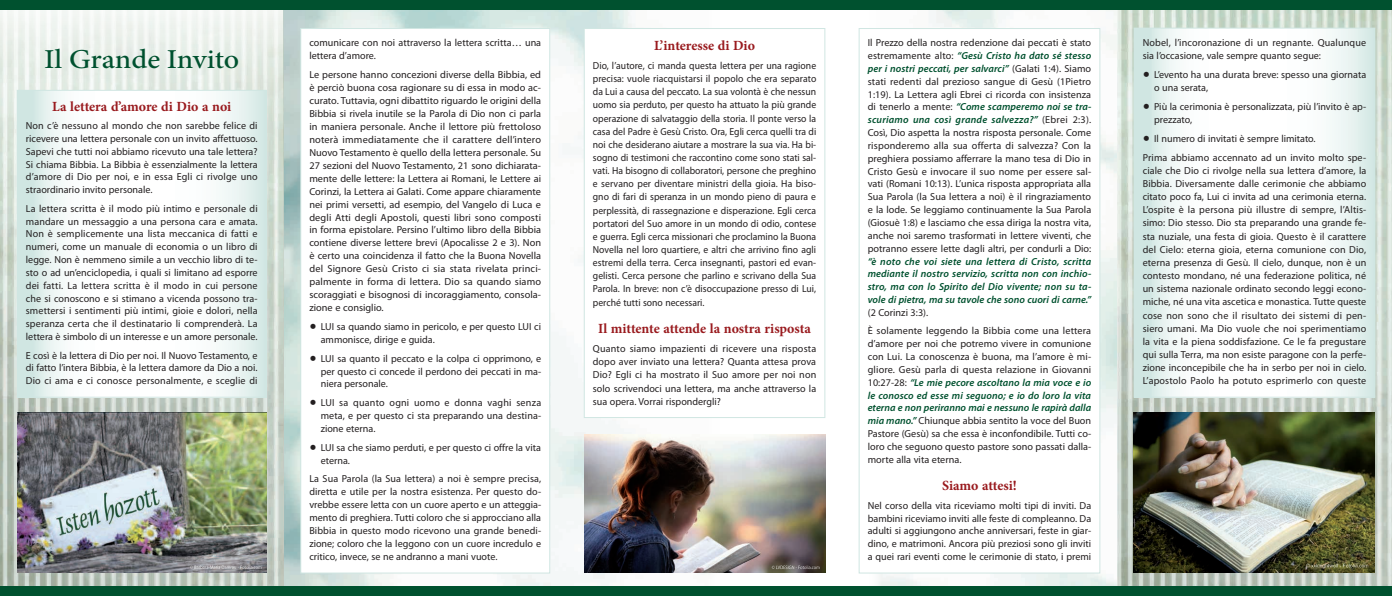
<style>
.page{position:relative;width:1392px;height:596px;background:#fff}
.page>*{position:absolute;margin:0;border:0;box-sizing:border-box;transform-origin:0 0}
.t1{font:500 27.3px "Minion Pro";letter-spacing:-.005em;color:#00512f;scale:1.1 1}
.Überschrift_2{font:700 14px "Minion Pro";color:#991a1e}
.t2{font:10.2px/12.8px "Myriad Pro";color:#231f20;text-align:justify}
.t3{font:10.2px/13.1px "Myriad Pro";color:#231f20;text-align:justify;scale:.95 1}
.s1{font-family:"Cg Omega"}
.s2{font-weight:600;font-style:italic;color:#00512f}
</style>
<div class="page">
<img style="left:868px;top:10px;width:524px;height:575px">
<img style="left:0;top:10px;width:720px;height:575px">
<svg style="left:19px;top:92px;width:245px;height:303px"></svg>
<div style="left:17px;top:90px;width:249px;height:307px;border:1px solid #d0e6e2"></div>
<div style="left:0;top:0;width:1392px;height:10px;background:#00512f"></div>
<div style="left:0;top:585px;width:1392px;height:10px;background:#00512f"></div>
<div style="left:301px;top:28px;width:249px;height:544px;background:#fff"></div>
<div style="left:301px;top:28px;width:249px;height:544px;border:1px solid #d0e6e2"></div>
<div style="left:584px;top:28px;width:241px;height:389px;background:#fff"></div>
<div style="left:584px;top:28px;width:241px;height:389px;border:1px solid #d0e6e2"></div>
<div style="left:859px;top:28px;width:241px;height:544px;background:#fff"></div>
<div style="left:859px;top:28px;width:241px;height:544px;border:1px solid #d0e6e2"></div>
<svg style="left:1136px;top:30px;width:237px;height:365px"></svg>
<div style="left:1134px;top:28px;width:241px;height:369px;border:1px solid #d0e6e2"></div>
<img style="left:17px;top:412px;width:249px;height:160px">
<img style="left:584px;top:434px;width:241px;height:138px">
<svg style="left:772px;top:565px;width:47px;height:3px"></svg>
<img style="left:1134px;top:412px;width:241px;height:160px">
<svg style="left:1306px;top:563px;width:62px;height:5px"></svg>
<svg style="left:190px;top:565px;width:71px;height:3px"></svg>
<p class="t1" style="left:44px;top:41px;width:179px">Il Grande Invito</p>
<p class="Überschrift_2" style="left:52px;top:96px;width:181px">La lettera d’amore di Dio a noi</p>
<p class="t2" style="left:26px;top:119px;width:233px">Non c’è nessuno al mondo che non sarebbe felice di ricevere una lettera personale con un invito affettuoso.<br>Sapevi che tutti noi abbiamo ricevuto una tale lettera?<br>Si chiama Bibbia. La Bibbia è essenzialmente la lettera d’amore di Dio per noi, e in essa Egli ci rivolge uno straordinario invito personale.</p>
<p class="t2" style="left:26px;top:202px;width:233px">La lettera scritta è il modo più intimo e personale di mandare un messaggio a una persona cara e amata.<br>Non è semplicemente una lista meccanica di fatti e numeri, come un manuale di economia o un libro di legge. Non è nemmeno simile a un vecchio libro di te&shy;sto o ad un’enciclopedia, i quali si limitano ad esporre dei fatti. La lettera scritta è il modo in cui persone che si conoscono e si stimano a vicenda possono tra&shy;smettersi i sentimenti più intimi, gioie e dolori, nella speranza certa che il destinatario li comprenderà. La lettera è simbolo di un interesse e un amore personale.</p>
<p class="t2" style="left:26px;top:348px;width:233px">E così è la lettera di Dio per noi. Il Nuovo Testamento, e di fatto l’intera Bibbia, è la lettera damore da Dio a noi.<br>Dio ci ama e ci conosce personalmente, e sceglie di</p>
<p class="t2" style="left:309px;top:36px;width:233px">comunicare con noi attraverso la lettera scritta… una lettera d’amore.</p>
<p class="t2" style="left:309px;top:68px;width:233px">Le persone hanno concezioni diverse della Bibbia, ed è perciò buona cosa ragionare su di essa in modo ac&shy;curato. Tuttavia, ogni dibattito riguardo le origini della Bibbia si rivela inutile se la Parola di Dio non ci parla in maniera personale. Anche il lettore più frettoloso noterà immediatamente che il carattere dell’intero Nuovo Testamento è quello della lettera personale. Su 27 sezioni del Nuovo Testamento, 21 sono dichiarata&shy;mente delle lettere: la Lettera ai Romani, le Lettere ai Corinzi, la Lettera ai Galati. Come appare chiaramente nei primi versetti, ad esempio, del Vangelo di Luca e degli Atti degli Apostoli, questi libri sono composti in forma epistolare. Persino l’ultimo libro della Bibbia contiene diverse lettere brevi (Apocalisse 2 e 3). Non è certo una coincidenza il fatto che la Buona Novella del Signore Gesù Cristo ci sia stata rivelata princi&shy;palmente in forma di lettera. Dio sa quando siamo scoraggiati e bisognosi di incoraggiamento, consola&shy;zione e consiglio.</p>
<p class="t2" style="left:321px;top:319px;width:222px;text-indent:-11px"><span class="s1">•</span> LUI sa quando siamo in pericolo, e per questo LUI ci ammonisce, dirige e guida.</p>
<p class="t2" style="left:321px;top:351px;width:222px;text-indent:-11px"><span class="s1">•</span> LUI sa quanto il peccato e la colpa ci opprimono, e per questo ci concede il perdono dei peccati in ma&shy;niera personale.</p>
<p class="t2" style="left:321px;top:396px;width:222px;text-indent:-11px"><span class="s1">•</span> LUI sa quanto ogni uomo e donna vaghi senza meta, e per questo ci sta preparando una destina&shy;zione eterna.</p>
<p class="t2" style="left:321px;top:440px;width:222px;text-indent:-11px"><span class="s1">•</span> LUI sa che siamo perduti, e per questo ci offre la vita eterna.</p>
<p class="t2" style="left:309px;top:472px;width:233px">La Sua Parola (la Sua lettera) a noi è sempre precisa, diretta e utile per la nostra esistenza. Per questo do&shy;vrebbe essere letta con un cuore aperto e un atteggia&shy;mento di preghiera. Tutti coloro che si approcciano alla Bibbia in questo modo ricevono una grande benedi&shy;zione; coloro che la leggono con un cuore incredulo e critico, invece, se ne andranno a mani vuote.</p>
<p class="Überschrift_2" style="left:654px;top:36px;width:103px">L’interesse di Dio</p>
<p class="t3" style="left:593px;top:59px;width:237px">Dio, l’autore, ci manda questa lettera per una ragione precisa: vuole riacquistarsi il popolo che era separato da Lui a causa del peccato. La sua volontà è che nessun uomo sia perduto, per questo ha attuato la più grande operazione di salvataggio della storia. Il ponte verso la casa del Padre è Gesù Cristo. Ora, Egli cerca quelli tra di noi che desiderano aiutare a mostrare la sua via. Ha bi&shy;sogno di testimoni che raccontino come sono stati sal&shy;vati. Ha bisogno di collaboratori, persone che preghino e servano per diventare ministri della gioia. Ha biso&shy;gno di fari di speranza in un mondo pieno di paura e perplessità, di rassegnazione e disperazione. Egli cerca portatori del Suo amore in un mondo di odio, contese e guerra. Egli cerca missionari che proclamino la Buona Novella nel loro quartiere, e altri che arrivino fino agli estremi della terra. Cerca insegnanti, pastori ed evan&shy;gelisti. Cerca persone che parlino e scrivano della Sua Parola. In breve: non c’è disoccupazione presso di Lui, perché tutti sono necessari.</p>
<p class="Überschrift_2" style="left:598px;top:319px;width:214px">Il mittente attende la nostra risposta</p>
<p class="t2" style="left:593px;top:342px;width:225px;line-height:13.1px">Quanto siamo impazienti di ricevere una risposta dopo aver inviato una lettera? Quanta attesa prova Dio? Egli ci ha mostrato il Suo amore per noi non solo scrivendoci una lettera, ma anche attraverso la sua opera. Vorrai rispondergli?</p>
<p class="t2" style="left:868px;top:36px;width:225px">Il Prezzo della nostra redenzione dai peccati è stato estremamente alto: <span class="s2">“Gesù Cristo ha dato sé stesso per i nostri peccati, per salvarci”</span> (Galati 1:4). Siamo stati redenti dal prezioso sangue di Gesù (1Pietro 1:19). La Lettera agli Ebrei ci ricorda con insistenza di tenerlo a mente: <span class="s2">“Come scamperemo noi se tra&shy;scuriamo una così grande salvezza?”</span> (Ebrei 2:3).<br>Così, Dio aspetta la nostra risposta personale. Come risponderemo alla sua offerta di salvezza? Con la preghiera possiamo afferrare la mano tesa di Dio in Cristo Gesù e invocare il suo nome per essere sal&shy;vati (Romani 10:13). L’unica risposta appropriata alla Sua Parola (la Sua lettera a noi) è il ringraziamento e la lode. Se leggiamo continuamente la Sua Parola (Giosuè 1:8) e lasciamo che essa diriga la nostra vita, anche noi saremo trasformati in lettere viventi, che potranno essere lette dagli altri, per condurli a Dio: <span class="s2">“è noto che voi siete una lettera di Cristo, scritta mediante il nostro servizio, scritta non con inchio&shy;stro, ma con lo Spirito del Dio vivente; non su ta&shy;vole di pietra, ma su tavole che sono cuori di carne.” </span>(2 Corinzi 3:3).</p>
<p class="t2" style="left:868px;top:324px;width:225px">È solamente leggendo la Bibbia come una lettera d’amore per noi che potremo vivere in comunione con Lui. La conoscenza è buona, ma l’amore è mi&shy;gliore. Gesù parla di questa relazione in Giovanni 10:27-28: <span class="s2">“Le mie pecore ascoltano la mia voce e io le conosco ed esse mi seguono; e io do loro la vita eterna e non periranno mai e nessuno le rapirà dalla mia mano.”</span> Chiunque abbia sentito la voce del Buon Pastore (Gesù) sa che essa è inconfondibile. Tutti co&shy;loro che seguono questo pastore sono passati dalla&shy;morte alla vita eterna.</p>
<p class="Überschrift_2" style="left:942px;top:475px;width:76px">Siamo attesi!</p>
<p class="t2" style="left:868px;top:498px;width:225px">Nel corso della vita riceviamo molti tipi di inviti. Da bambini riceviamo inviti alle feste di compleanno. Da adulti si aggiungono anche anniversari, feste in giar&shy;dino, e matrimoni. Ancora più preziosi sono gli inviti a quei rari eventi come le cerimonie di stato, i premi</p>
<p class="t2" style="left:1143px;top:36px;width:225px;line-height:13.1px">Nobel, l’incoronazione di un regnante. Qualunque sia l’occasione, vale sempre quanto segue:</p>
<p class="t2" style="left:1154px;top:68px;width:214px;line-height:13.1px;text-indent:-11px"><span class="s1">•</span> L’evento ha una durata breve: spesso una giornata o una serata,</p>
<p class="t2" style="left:1154px;top:100px;width:214px;line-height:13.1px;text-indent:-11px"><span class="s1">•</span> Più la cerimonia è personalizzata, più l’invito è ap&shy;prezzato,</p>
<p class="t2" style="left:1143px;top:132px;width:174px"><span class="s1">•</span> Il numero di invitati è sempre limitato.</p>
<p class="t2" style="left:1143px;top:150px;width:225px;line-height:13.1px">Prima abbiamo accennato ad un invito molto spe&shy;ciale che Dio ci rivolge nella sua lettera d’amore, la Bibbia. Diversamente dalle cerimonie che abbiamo citato poco fa, Lui ci invita ad una cerimonia eterna.<br>L’ospite è la persona più illustre di sempre, l’Altis&shy;simo: Dio stesso. Dio sta preparando una grande fe&shy;sta nuziale, una festa di gioia. Questo è il carattere del Cielo: eterna gioia, eterna comunione con Dio, eterna presenza di Gesù. Il cielo, dunque, non è un contesto mondano, né una federazione politica, né un sistema nazionale ordinato secondo leggi econo&shy;miche, né una vita ascetica e monastica. Tutte queste cose non sono che il risultato dei sistemi di pen&shy;siero umani. Ma Dio vuole che noi sperimentiamo la vita e la piena soddisfazione. Ce le fa pregustare qui sulla Terra, ma non esiste paragone con la perfe&shy;zione inconcepibile che ha in serbo per noi in cielo.<br>L’apostolo Paolo ha potuto esprimerlo con queste</p>
</div>
